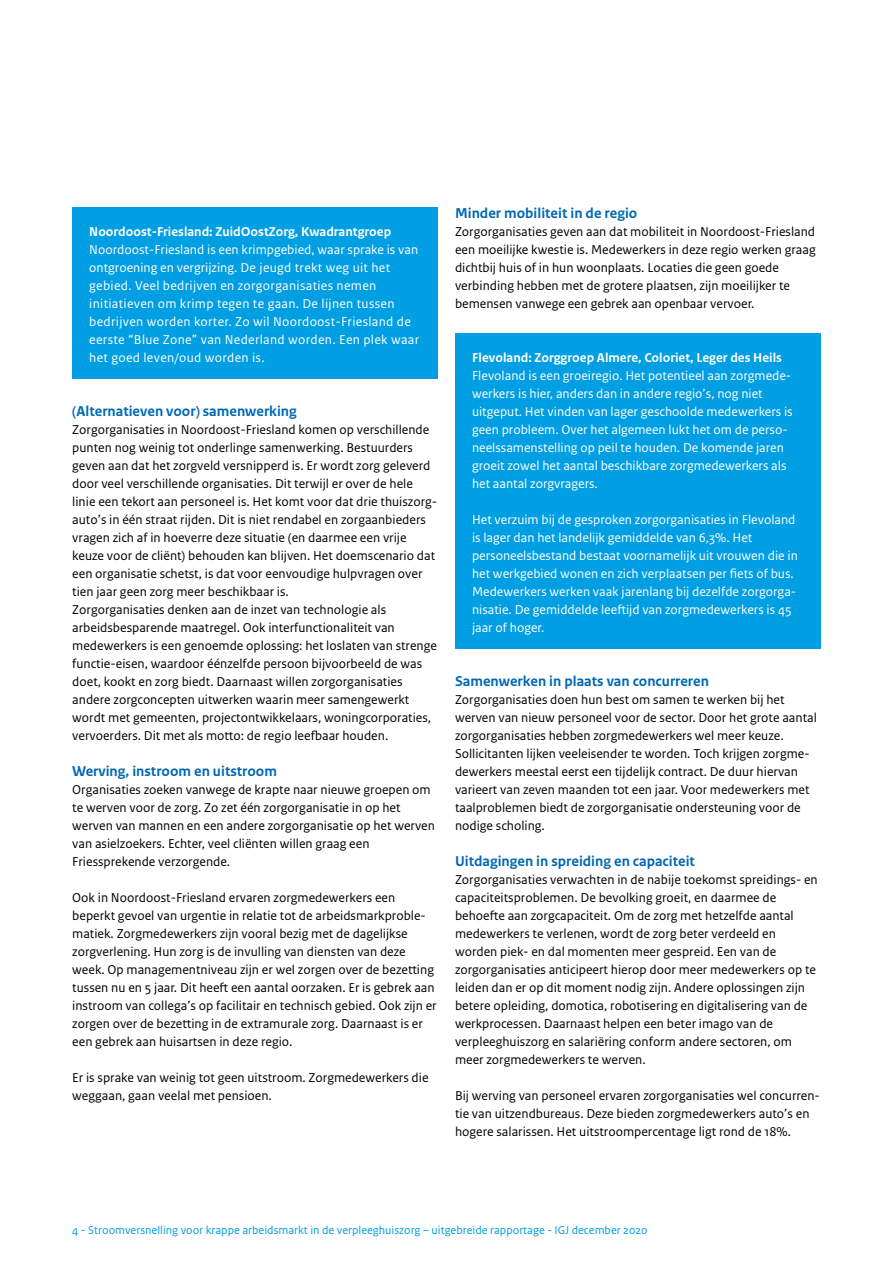
<style>
.page{position:relative;width:893px;height:1263px;background:#fff}
.page>*{position:absolute;margin:0;border:0;box-sizing:border-box;transform-origin:0 0}
.t1{font:700 15px "Rijksoverheid Sans Text";color:#0068b3}
.t2{font:13.5px/18px "Rijksoverheid Sans Text";color:#000}
.t3{font:13.5px/18px "Rijksoverheid Sans Text";color:#fff}
.t4{font:13.5px/18px "Rijksoverheid Sans Text";letter-spacing:.02em;color:#fff}
.t5{font:700 13.5px "Rijksoverheid Sans Text";color:#fff}
.t6{font:12px "Rijksoverheid Sans Text";color:#009ee3}
</style>
<div class="page">
<div style="left:72px;top:207px;width:366px;height:172px;background:#009ee3"></div>
<div style="left:455px;top:333px;width:366px;height:316px;background:#009ee3"></div>
<p class="t5" style="left:89px;top:224px;width:303px">Noordoost-Friesland: ZuidOostZorg, Kwadrantgroep</p>
<p class="t4" style="left:89px;top:241px;width:331px">Noordoost-Friesland is een krimpgebied, waar sprake is van ontgroening en vergrijzing. De jeugd trekt weg uit het gebied. Veel bedrijven en zorgorganisaties nemen initiatieven om krimp tegen te gaan. De lijnen tussen bedrijven worden korter. Zo wil Noordoost-Friesland de eerste “Blue Zone” van Nederland worden. Een plek waar het goed leven/oud worden is.</p>
<p class="t1" style="left:72px;top:402px;width:226px">(Alternatieven voor) samenwerking</p>
<p class="t2" style="left:72px;top:421px;width:366px">Zorgorganisaties in Noordoost-Friesland komen op verschillende punten nog weinig tot onderlinge samenwerking. Bestuurders geven aan dat het zorgveld versnipperd is. Er wordt zorg geleverd door veel verschillende organisaties. Dit terwijl er over de hele linie een tekort aan personeel is. Het komt voor dat drie thuiszorg&shy;auto’s in één straat rijden. Dit is niet rendabel en zorgaanbieders vragen zich af in hoeverre deze situatie (en daarmee een vrije keuze voor de cliënt) behouden kan blijven. Het doemscenario dat een organisatie schetst, is dat voor eenvoudige hulpvragen over tien jaar geen zorg meer beschikbaar is.<br>Zorgorganisaties denken aan de inzet van technologie als arbeidsbesparende maatregel. Ook interfunctionaliteit van medewerkers is een genoemde oplossing: het loslaten van strenge functie-eisen, waardoor éénzelfde persoon bijvoorbeeld de was doet, kookt en zorg biedt. Daarnaast willen zorgorganisaties andere zorgconcepten uitwerken waarin meer samengewerkt wordt met gemeenten, projectontwikkelaars, woningcorporaties, vervoerders. Dit met als motto: de regio leefbaar houden.</p>
<p class="t1" style="left:72px;top:762px;width:206px">Werving, instroom en uitstroom</p>
<p class="t2" style="left:72px;top:781px;width:364px">Organisaties zoeken vanwege de krapte naar nieuwe groepen om te werven voor de zorg. Zo zet één zorgorganisatie in op het werven van mannen en een andere zorgorganisatie op het werven van asielzoekers. Echter, veel cliënten willen graag een Friessprekende verzorgende.</p>
<p class="t2" style="left:72px;top:889px;width:366px">Ook in Noordoost-Friesland ervaren zorgmedewerkers een beperkt gevoel van urgentie in relatie tot de arbeidsmarkproble&shy;matiek. Zorgmedewerkers zijn vooral bezig met de dagelijkse zorgverlening. Hun zorg is de invulling van diensten van deze week. Op managementniveau zijn er wel zorgen over de bezetting tussen nu en 5 jaar. Dit heeft een aantal oorzaken. Er is gebrek aan instroom van collega’s op facilitair en technisch gebied. Ook zijn er zorgen over de bezetting in de extramurale zorg. Daarnaast is er een gebrek aan huisartsen in deze regio.</p>
<p class="t2" style="left:72px;top:1069px;width:358px">Er is sprake van weinig tot geen uitstroom. Zorgmedewerkers die weggaan, gaan veelal met pensioen.</p>
<p class="t1" style="left:455px;top:204px;width:184px">Minder mobiliteit in de regio</p>
<p class="t2" style="left:455px;top:223px;width:362px">Zorgorganisaties geven aan dat mobiliteit in Noordoost-Friesland een moeilijke kwestie is. Medewerkers in deze regio werken graag dichtbij huis of in hun woonplaats. Locaties die geen goede verbinding hebben met de grotere plaatsen, zijn moeilijker te bemensen vanwege een gebrek aan openbaar vervoer.</p>
<p class="t5" style="left:472px;top:350px;width:312px">Flevoland: Zorggroep Almere, Coloriet, Leger des Heils</p>
<p class="t3" style="left:472px;top:367px;width:322px">Flevoland is een groeiregio. Het potentieel aan zorgmede&shy;werkers is hier, anders dan in andere regio’s, nog niet uitgeput. Het vinden van lager geschoolde medewerkers is geen probleem. Over het algemeen lukt het om de perso&shy;neelssamenstelling op peil te houden. De komende jaren groeit zowel het aantal beschikbare zorgmedewerkers als het aantal zorgvragers.</p>
<p class="t3" style="left:472px;top:511px;width:327px">Het verzuim bij de gesproken zorgorganisaties in Flevoland is lager dan het landelijk gemiddelde van 6,3%. Het personeelsbestand bestaat voornamelijk uit vrouwen die in het werkgebied wonen en zich verplaatsen per fiets of bus.<br>Medewerkers werken vaak jarenlang bij dezelfde zorgorga&shy;nisatie. De gemiddelde leeftijd van zorgmedewerkers is 45 jaar of hoger.</p>
<p class="t1" style="left:455px;top:672px;width:255px">Samenwerken in plaats van concurreren</p>
<p class="t2" style="left:455px;top:691px;width:363px">Zorgorganisaties doen hun best om samen te werken bij het werven van nieuw personeel voor de sector. Door het grote aantal zorgorganisaties hebben zorgmedewerkers wel meer keuze.<br>Sollicitanten lijken veeleisender te worden. Toch krijgen zorgme&shy;dewerkers meestal eerst een tijdelijk contract. De duur hiervan varieert van zeven maanden tot een jaar. Voor medewerkers met taalproblemen biedt de zorgorganisatie ondersteuning voor de nodige scholing.</p>
<p class="t1" style="left:455px;top:852px;width:241px">Uitdagingen in spreiding en capaciteit</p>
<p class="t2" style="left:455px;top:871px;width:364px">Zorgorganisaties verwachten in de nabije toekomst spreidings- en capaciteitsproblemen. De bevolking groeit, en daarmee de behoefte aan zorgcapaciteit. Om de zorg met hetzelfde aantal medewerkers te verlenen, wordt de zorg beter verdeeld en worden piek- en dal momenten meer gespreid. Een van de zorgorganisaties anticipeert hierop door meer medewerkers op te leiden dan er op dit moment nodig zijn. Andere oplossingen zijn betere opleiding, domotica, robotisering en digitalisering van de werkprocessen. Daarnaast helpen een beter imago van de verpleeghuiszorg en salariëring conform andere sectoren, om meer zorgmedewerkers te werven.</p>
<p class="t2" style="left:455px;top:1087px;width:366px">Bij werving van personeel ervaren zorgorganisaties wel concurren&shy;tie van uitzendbureaus. Deze bieden zorgmedewerkers auto’s en hogere salarissen. Het uitstroompercentage ligt rond de 18%.</p>
<p class="t6" style="left:72px;top:1223px;width:577px">4 - Stroomversnelling voor krappe arbeidsmarkt in de verpleeghuiszorg – uitgebreide rapportage - IGJ december 2020</p>
</div>
